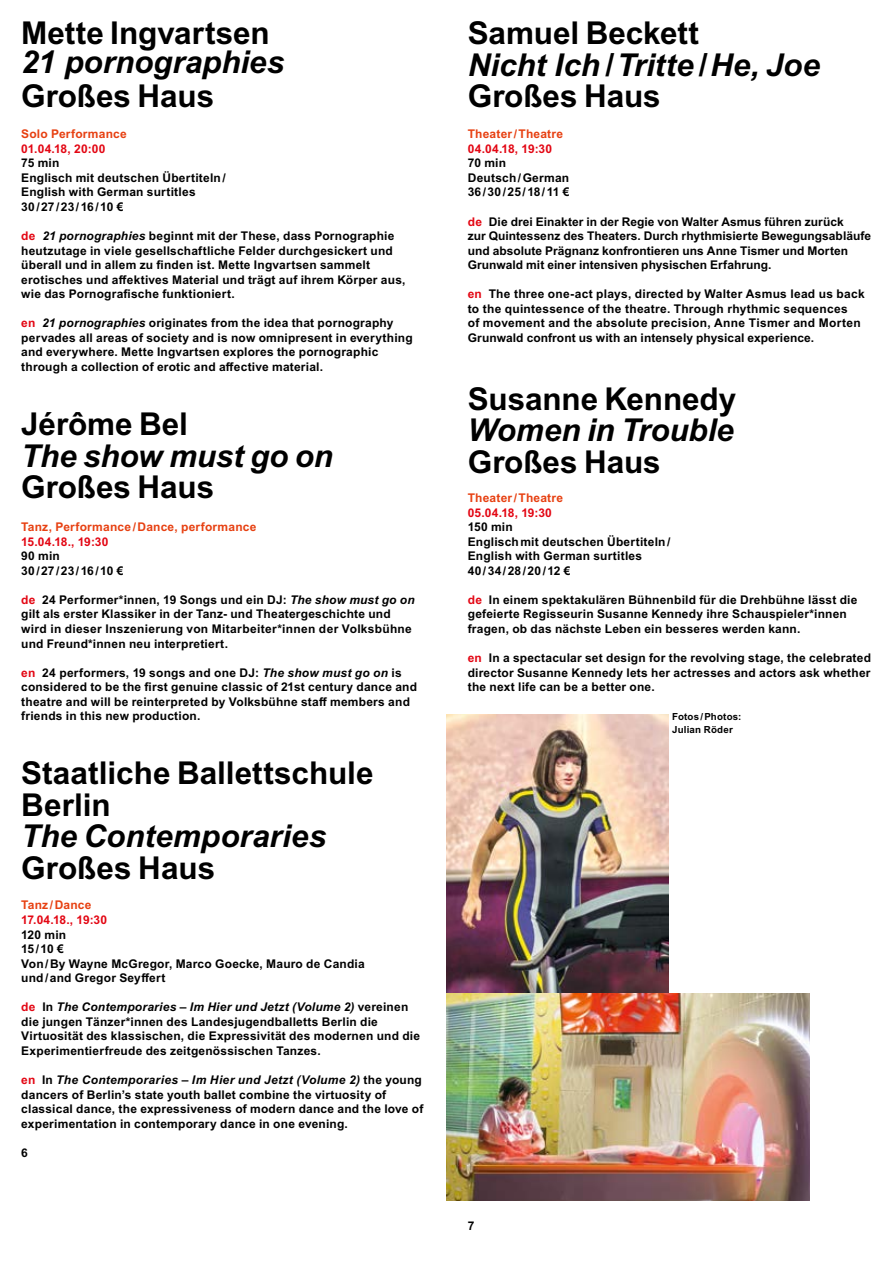
<style>
.page{position:relative;width:893px;height:1263px;background:#fff}
.page>*{position:absolute;margin:0;border:0;box-sizing:border-box;transform-origin:0 0}
.t1{font:700 31.5px/31.5px "Arial MT Pro";color:#000}
.t2{font:italic 700 31.5px "Arial MT Pro";letter-spacing:-.005em;color:#000}
.t3{font:700 12px/14.5px "Arial MT Pro";letter-spacing:.015em;color:#000}
.t4{font:700 12px "Arial MT Pro";letter-spacing:.015em;color:#e74011}
.t5{font:700 12px "Arial MT Pro";letter-spacing:.015em;color:#e30613}
.t6{font:700 9.75px/12.3px "Arial MT Pro";letter-spacing:.02em;color:#000}
.s1{color:#e30613}
.s2{font-style:italic}
</style>
<div class="page">
<img style="left:446px;top:714px;width:222px;height:279px">
<img style="left:446px;top:993px;width:363px;height:207px">
<h1 class="t1" style="left:21px;top:18px;width:250px">Mette Ingvartsen</h1>
<h1 class="t2" style="left:21px;top:44px;width:264px">21 pornographies</h1>
<h1 class="t1" style="left:21px;top:81px;width:195px">Großes Haus</h1>
<p class="t4" style="left:21px;top:127px;width:107px">Solo Performance</p>
<p class="t5" style="left:21px;top:142px;width:86px">01.04.18, 20:00</p>
<p class="t3" style="left:21px;top:156px;width:206px">75 min<br>Englisch mit deutschen Übertiteln/<br>English with German surtitles<br>30/27/23/16/10 €</p>
<p class="t3" style="left:21px;top:229px;width:386px"><span class="s1">de</span> <span class="s2">21 pornographies</span> beginnt mit der These, dass Pornographie heutzutage in viele gesellschaftliche Felder durchgesickert und überall und in allem zu finden ist. Mette Ingvartsen sammelt erotisches und affektives Material und trägt auf ihrem Körper aus, wie das Pornografische funktioniert.</p>
<p class="t3" style="left:21px;top:316px;width:393px"><span class="s1">en</span> <span class="s2">21 pornographies</span> originates from the idea that pornography pervades all areas of society and is now omnipresent in everything and everywhere. Mette Ingvartsen explores the pornographic through a collection of erotic and affective material.</p>
<h1 class="t1" style="left:21px;top:409px;width:168px">Jérôme Bel</h1>
<h1 class="t2" style="left:21px;top:437px;width:313px">The show must go on</h1>
<h1 class="t1" style="left:21px;top:472px;width:195px">Großes Haus</h1>
<p class="t4" style="left:21px;top:520px;width:237px">Tanz, Performance/Dance, performance</p>
<p class="t5" style="left:21px;top:534px;width:89px">15.04.18., 19:30</p>
<p class="t3" style="left:21px;top:549px;width:104px">90 min<br>30/27/23/16/10 €</p>
<p class="t3" style="left:21px;top:593px;width:395px"><span class="s1">de</span> 24 Performer*innen, 19 Songs und ein DJ: <span class="s2">The show must go on </span>gilt als erster Klassiker in der Tanz- und Theatergeschichte und wird in dieser Inszenierung von Mitarbeiter*innen der Volksbühne und Freund*innen neu interpretiert.</p>
<p class="t3" style="left:21px;top:665px;width:397px"><span class="s1">en</span> 24 performers, 19 songs and one DJ: <span class="s2">The show must go on</span> is considered to be the first genuine classic of 21st century dance and theatre and will be reinterpreted by Volksbühne staff members and friends in this new production.</p>
<h1 class="t1" style="left:21px;top:758px;width:354px">Staatliche Ballettschule<br>Berlin</h1>
<h1 class="t2" style="left:21px;top:818px;width:306px">The Contemporaries</h1>
<h1 class="t1" style="left:21px;top:853px;width:196px">Großes Haus</h1>
<p class="t4" style="left:21px;top:898px;width:72px">Tanz/Dance</p>
<p class="t5" style="left:21px;top:913px;width:87px">17.04.18., 19:30</p>
<p class="t3" style="left:21px;top:927px;width:345px">120 min<br>15/10 €<br>Von/By Wayne McGregor, Marco Goecke, Mauro de Candia und/and Gregor Seyffert</p>
<p class="t3" style="left:21px;top:1000px;width:400px"><span class="s1">de</span> In <span class="s2">The Contemporaries – Im Hier und Jetzt (Volume 2)</span> vereinen die jungen Tänzer*innen des Landesjugendballetts Berlin die Virtuosität des klassischen, die Expressivität des modernen und die Experimentierfreude des zeitgenössischen Tanzes.</p>
<p class="t3" style="left:21px;top:1073px;width:404px"><span class="s1">en</span> In <span class="s2">The Contemporaries – Im Hier und Jetzt (Volume 2)</span> the young dancers of Berlin’s state youth ballet combine the virtuosity of classical dance, the expressiveness of modern dance and the love of experimentation in contemporary dance in one evening.</p>
<p class="t3" style="left:21px;top:1146px;width:8px">6</p>
<h1 class="t1" style="left:468px;top:18px;width:233px">Samuel Beckett</h1>
<h1 class="t2" style="left:468px;top:46px;width:354px">Nicht Ich/Tritte/He, Joe</h1>
<h1 class="t1" style="left:468px;top:81px;width:195px">Großes Haus</h1>
<p class="t4" style="left:468px;top:127px;width:97px">Theater/Theatre</p>
<p class="t5" style="left:468px;top:142px;width:86px">04.04.18, 19:30</p>
<p class="t3" style="left:468px;top:156px;width:103px">70 min<br>Deutsch/German<br>36/30/25/18/11 €</p>
<p class="t3" style="left:468px;top:214px;width:405px"><span class="s1">de</span> Die drei Einakter in der Regie von Walter Asmus führen zurück<br>zur Quintessenz des Theaters. Durch rhythmisierte Bewegungsabläufe und absolute Prägnanz konfrontieren uns Anne Tismer und Morten Grunwald mit einer intensiven physischen Erfahrung.</p>
<p class="t3" style="left:468px;top:287px;width:398px"><span class="s1">en</span> The three one-act plays, directed by Walter Asmus lead us back to the quintessence of the theatre. Through rhythmic sequences<br>of movement and the absolute precision, Anne Tismer and Morten Grunwald confront us with an intensely physical experience.</p>
<h1 class="t1" style="left:468px;top:384px;width:270px">Susanne Kennedy</h1>
<h1 class="t2" style="left:468px;top:412px;width:267px">Women in Trouble</h1>
<h1 class="t1" style="left:468px;top:447px;width:195px">Großes Haus</h1>
<p class="t4" style="left:468px;top:491px;width:97px">Theater/Theatre</p>
<p class="t5" style="left:468px;top:505px;width:86px">05.04.18, 19:30</p>
<p class="t3" style="left:468px;top:520px;width:204px">150 min<br>Englischmit deutschen Übertiteln/<br>English with German surtitles<br>40/34/28/20/12 €</p>
<p class="t3" style="left:468px;top:593px;width:391px"><span class="s1">de</span> In einem spektakulären Bühnenbild für die Drehbühne lässt die gefeierte Regisseurin Susanne Kennedy ihre Schauspieler*innen fragen, ob das nächste Leben ein besseres werden kann.</p>
<p class="t3" style="left:468px;top:651px;width:405px;text-align:justify"><span class="s1">en</span> In a spectacular set design for the revolving stage, the celebrated director Susanne Kennedy lets her actresses and actors ask whether the next life can be a better one.</p>
<p class="t3" style="left:468px;top:1218px;width:8px">7</p>
<p class="t6" style="left:672px;top:711px;width:71px">Fotos/Photos:<br>Julian Röder</p>
</div>
